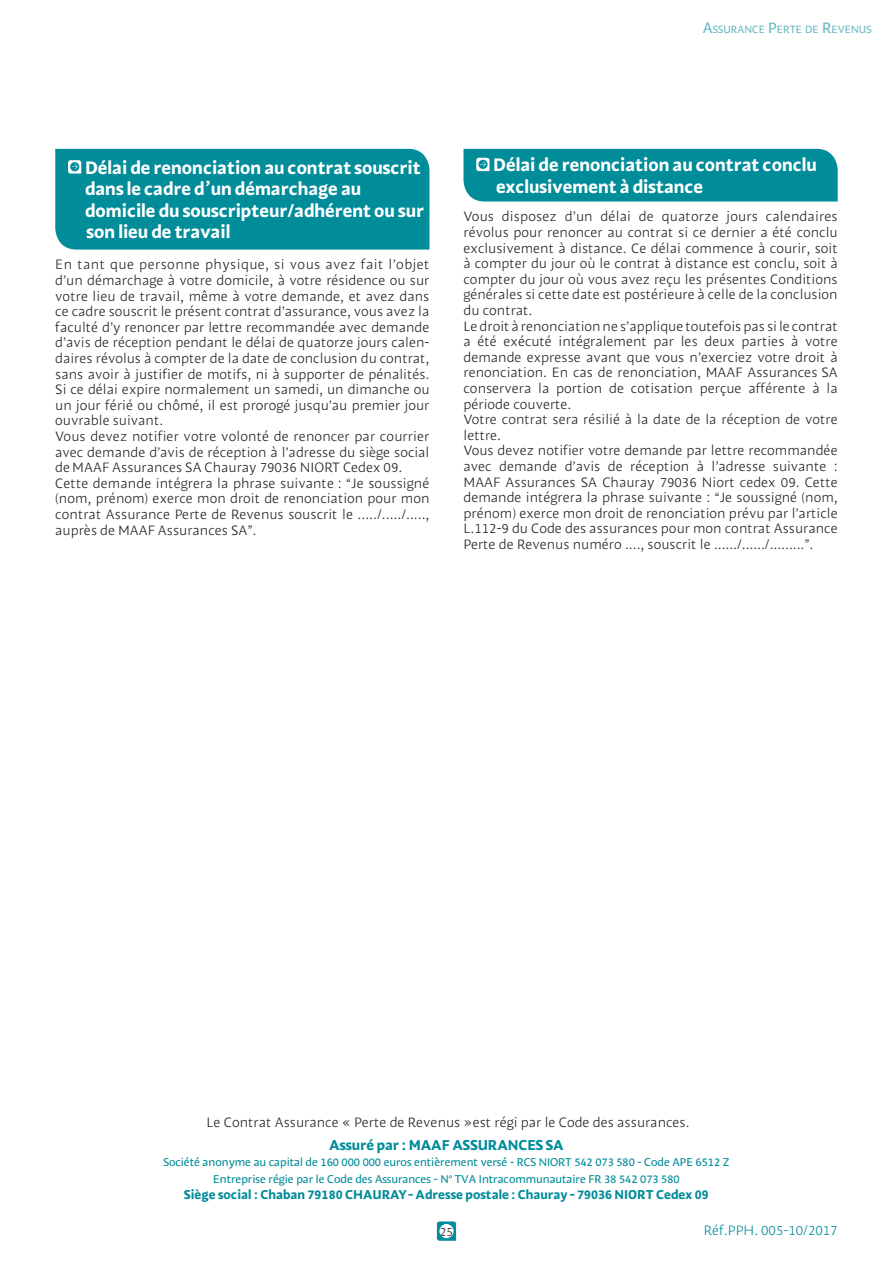
<style>
.page{position:relative;width:893px;height:1263px;background:#fff}
.page>*{position:absolute;margin:0;border:0;box-sizing:border-box;transform-origin:0 0}
.t1{font:18px/21.6px "MAAF Bold";color:#fff}
.t2{font:14.25px "MAAF Bold";letter-spacing:-.005em;color:#008c99}
.t3{font:13.5px/15.6px "MAAF Light";color:#231f20}
.t4{font:13.5px "MAAF Light";color:#008c99}
.t5{font:12.75px "MAAF Bold";color:#008c99}
.t6{font:12px "MAAF Light";color:#231f20}
.t7{font:11.25px/16.5px "MAAF";letter-spacing:-.005em;color:#008c99;text-align:center}
.t8{font:10.5px "MAAF";color:#6ab9c3}
.s1{font-size:15px}
</style>
<div class="page">
<svg style="left:436px;top:1221px;width:21px;height:20px"></svg>
<div style="left:440px;top:1224px;width:13px;height:14px;background:#fff;border-radius:50%"></div>
<div style="left:439px;top:1224px;width:15px;height:14px;border:1px solid #fff;border-radius:50%"></div>
<div style="left:55px;top:149px;width:374px;height:101px;background:#008c99"></div>
<div style="left:463px;top:149px;width:375px;height:53px;background:#008c99"></div>
<p class="t8" style="left:703px;top:25px;width:170px"><span class="s1">A</span>SSURANCE <span class="s1">P</span>ERTE DE <span class="s1">R</span>EVENUS</p>
<h1 class="t1" style="left:85px;top:158px;width:340px">Délai de renonciation au contrat souscrit dans le cadre d’un démarchage au domicile du souscripteur/adhérent ou sur son lieu de travail</h1>
<p class="t3" style="left:55px;top:258px;width:376px">En tant que personne physique, si vous avez fait l’objet d’un démarchage à votre domicile, à votre résidence ou sur votre lieu de travail, même à votre demande, et avez dans ce cadre souscrit le présent contrat d’assurance, vous avez la faculté d’y renoncer par lettre recommandée avec demande d’avis de réception pendant le délai de quatorze jours calen&shy;daires révolus à compter de la date de conclusion du contrat, sans avoir à justifier de motifs, ni à supporter de pénalités.<br>Si ce délai expire normalement un samedi, un dimanche ou un jour férié ou chômé, il est prorogé jusqu’au premier jour ouvrable suivant.<br>Vous devez notifier votre volonté de renoncer par courrier avec demande d’avis de réception à l’adresse du siège social de MAAF Assurances SA Chauray 79036 NIORT Cedex 09.<br>Cette demande intégrera la phrase suivante : “Je soussigné (nom, prénom) exerce mon droit de renonciation pour mon contrat Assurance Perte de Revenus souscrit le ...../...../....., auprès de MAAF Assurances SA”.</p>
<h1 class="t1" style="left:493px;top:156px;width:325px">Délai de renonciation au contrat conclu exclusivement à distance</h1>
<p class="t3" style="left:463px;top:210px;width:376px">Vous disposez d’un délai de quatorze jours calendaires révolus pour renoncer au contrat si ce dernier a été conclu exclusivement à distance. Ce délai commence à courir, soit à compter du jour où le contrat à distance est conclu, soit à compter du jour où vous avez reçu les présentes Conditions générales si cette date est postérieure à celle de la conclusion du contrat.<br>Le droit à renonciation ne s’applique toutefois pas si le contrat a été exécuté intégralement par les deux parties à votre demande expresse avant que vous n’exerciez votre droit à renonciation. En cas de renonciation, MAAF Assurances SA conservera la portion de cotisation perçue afférente à la période couverte.<br>Votre contrat sera résilié à la date de la réception de votre lettre.<br>Vous devez notifier votre demande par lettre recommandée avec demande d’avis de réception à l’adresse suivante :<br>MAAF Assurances SA Chauray 79036 Niort cedex 09. Cette demande intégrera la phrase suivante : “Je soussigné (nom, prénom) exerce mon droit de renonciation prévu par l’article L.112-9 du Code des assurances pour mon contrat Assurance Perte de Revenus numéro ...., souscrit le ....../....../.........”.</p>
<p class="t3" style="left:207px;top:1116px;width:485px">Le Contrat Assurance « Perte de Revenus »est régi par le Code des assurances.</p>
<p class="t2" style="left:329px;top:1139px;width:236px">Assuré par : MAAF ASSURANCES SA</p>
<p class="t7" style="left:163px;top:1155px;width:568px">Société anonyme au capital de 160 000 000 euros entièrement versé - RCS NIORT 542 073 580 - Code APE 6512 Z<br>Entreprise régie par le Code des Assurances - N° TVA Intracommunautaire FR 38 542 073 580</p>
<p class="t5" style="left:184px;top:1190px;width:526px">Siège social : Chaban 79180 CHAURAY - Adresse postale : Chauray - 79036 NIORT Cedex 09</p>
<p class="t6" style="left:440px;top:1227px;width:15px">25</p>
<p class="t4" style="left:704px;top:1225px;width:135px">Réf.PPH. 005-10/2017</p>
</div>
